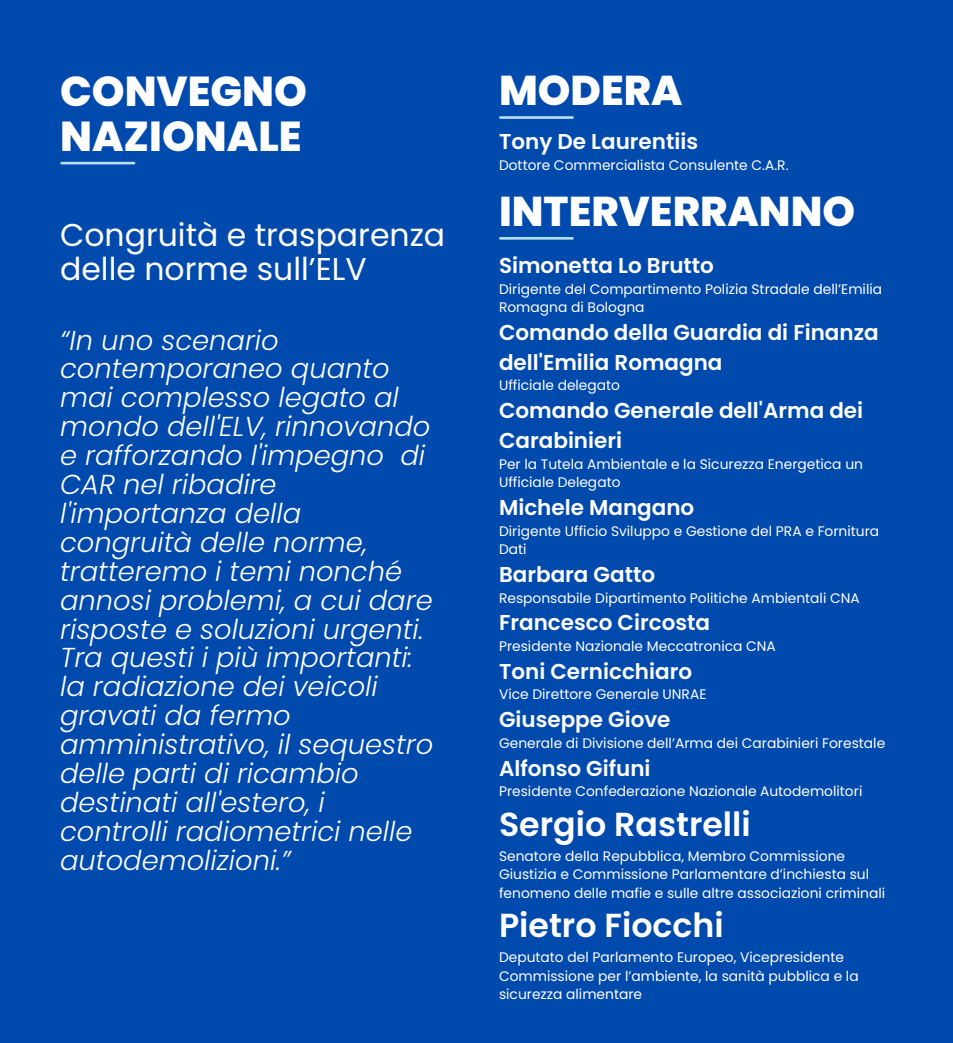
<style>
.page{position:relative;width:953px;height:1043px;background:#fff}
.page>*{position:absolute;margin:0;border:0;box-sizing:border-box;transform-origin:0 0}
.t1{font:800 41.82px/45.1px "Poppins";color:#fff}
.t2{font:800 41.48px "Poppins";color:#fff}
.t3{font:600 33.25px "Poppins";color:#fff}
.t4{font:31.5px/34.1px "Poppins";color:#fff}
.t5{font:italic 300 27.3px/28.9px "Poppins";color:#fff}
.t6{font:600 21.53px/29.9px "Poppins";color:#fff}
.t7{font:13.83px/18.4px "Poppins";color:#fff}
</style>
<div class="page">
<div style="left:0;top:0;width:953px;height:1042px;background:#004aad"></div>
<hr style="left:61px;top:162px;width:73px;height:2px;background:#b7e0eb">
<hr style="left:500px;top:116px;width:73px;height:3px;background:#b7e0eb">
<hr style="left:500px;top:237px;width:73px;height:2px;background:#b7e0eb">
<h1 class="t1" style="left:60px;top:69px;width:248px">CONVEGNO<br>NAZIONALE</h1>
<h1 class="t2" style="left:499px;top:61px;width:185px">MODERA</h1>
<p class="t6" style="left:499px;top:127px;width:201px">Tony De Laurentiis</p>
<p class="t7" style="left:499px;top:156px;width:291px">Dottore Commercialista Consulente C.A.R.</p>
<p class="t2" style="left:499px;top:182px;width:358px">INTERVERRANNO</p>
<p class="t4" style="left:60px;top:218px;width:387px">Congruità e trasparenza delle norme sull’ELV</p>
<p class="t6" style="left:499px;top:250px;width:216px">Simonetta Lo Brutto</p>
<h2 class="t7" style="left:499px;top:279px;width:385px">Dirigente del Compartimento Polizia Stradale dell’Emilia<br>Romagna di Bologna</h2>
<h3 class="t6" style="left:499px;top:317px;width:381px">Comando della Guardia di Finanza dell'Emilia Romagna</h3>
<h1 class="t7" style="left:499px;top:376px;width:123px">Ufficiale delegato</h1>
<p class="t6" style="left:499px;top:395px;width:366px">Comando Generale dell'Arma dei<br>Carabinieri</p>
<p class="t7" style="left:499px;top:454px;width:365px">Per la Tutela Ambientale e la Sicurezza Energetica un<br>Ufficiale Delegato</p>
<p class="t6" style="left:499px;top:492px;width:197px">Michele Mangano</p>
<p class="t7" style="left:499px;top:521px;width:382px">Dirigente Ufficio Sviluppo e Gestione del PRA e Fornitura<br>Dati</p>
<p class="t6" style="left:499px;top:559px;width:158px">Barbara Gatto</p>
<p class="t7" style="left:499px;top:588px;width:362px">Responsabile Dipartimento Politiche Ambientali CNA</p>
<p class="t6" style="left:499px;top:607px;width:212px">Francesco Circosta</p>
<p class="t7" style="left:499px;top:636px;width:278px">Presidente Nazionale Meccatronica CNA</p>
<p class="t6" style="left:499px;top:656px;width:195px">Toni Cernicchiaro</p>
<p class="t7" style="left:499px;top:685px;width:209px">Vice Direttore Generale UNRAE</p>
<p class="t6" style="left:499px;top:704px;width:173px">Giuseppe Giove</p>
<p class="t7" style="left:499px;top:733px;width:388px">Generale di Divisione dell’Arma dei Carabinieri Forestale</p>
<p class="t6" style="left:499px;top:752px;width:153px">Alfonso Gifuni</p>
<p class="t7" style="left:499px;top:782px;width:365px">Presidente Confederazione Nazionale Autodemolitori</p>
<p class="t3" style="left:499px;top:800px;width:253px">Sergio Rastrelli</p>
<p class="t7" style="left:499px;top:846px;width:388px">Senatore della Repubblica, Membro Commissione<br>Giustizia e Commissione Parlamentare d’inchiesta sul fenomeno delle mafie e sulle altre associazioni criminali</p>
<p class="t3" style="left:499px;top:901px;width:226px">Pietro Fiocchi</p>
<p class="t7" style="left:499px;top:948px;width:361px">Deputato del Parlamento Europeo, Vicepresidente<br>Commissione per l’ambiente, la sanità pubblica e la sicurezza alimentare</p>
<p class="t5" style="left:60px;top:325px;width:375px">“In uno scenario contemporaneo quanto mai complesso legato al mondo dell'ELV, rinnovando e rafforzando l'impegno di<br>CAR nel ribadire l'importanza della congruità delle norme, tratteremo i temi nonché annosi problemi, a cui dare risposte e soluzioni urgenti.<br>Tra questi i più importanti: la radiazione dei veicoli gravati da fermo amministrativo, il sequestro delle parti di ricambio destinati all'estero, i controlli radiometrici nelle autodemolizioni.”</p>
</div>
